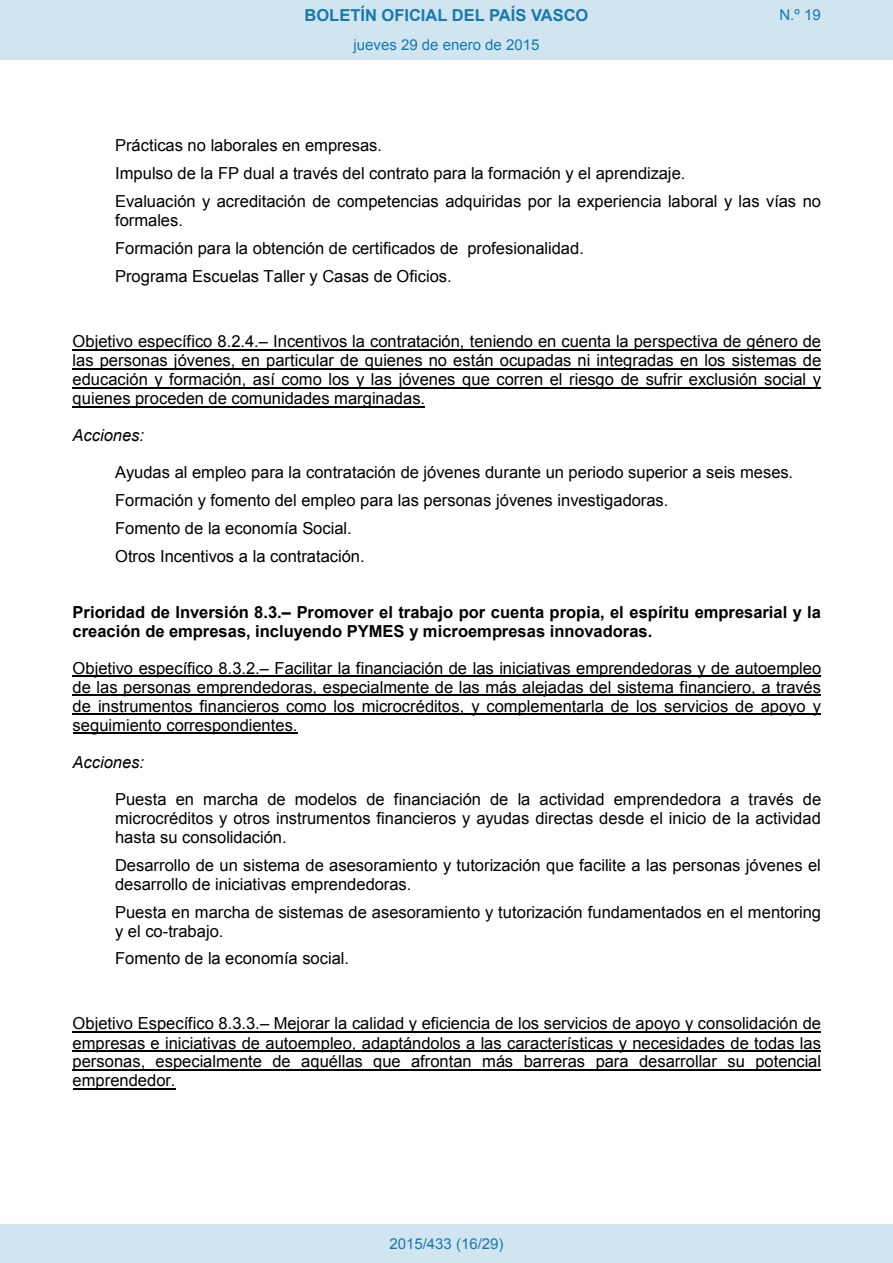
<style>
.page{position:relative;width:893px;height:1263px;background:#fff}
.page>*{position:absolute;margin:0;border:0;box-sizing:border-box;transform-origin:0 0}
.t1{font:16.5px/18.9px "Arial";color:#000}
.t2{font:700 16.5px/18.9px "Arial";color:#000}
.t3{font:700 16.5px "Arial";color:#1879ad}
.t4{font:italic 16.5px "Arial";color:#000}
.Paginacion_Centro{font:15px "Arial";color:#1879ad}
</style>
<div class="page">
<hr style="left:73px;top:349px;width:748px;height:1px;background:#000">
<hr style="left:73px;top:368px;width:748px;height:1px;background:#000">
<hr style="left:73px;top:387px;width:748px;height:1px;background:#000">
<hr style="left:73px;top:406px;width:352px;height:1px;background:#000">
<hr style="left:73px;top:676px;width:748px;height:1px;background:#000">
<hr style="left:73px;top:695px;width:748px;height:1px;background:#000">
<hr style="left:73px;top:713px;width:748px;height:2px;background:#000">
<hr style="left:73px;top:733px;width:224px;height:1px;background:#000">
<hr style="left:73px;top:1031px;width:748px;height:1px;background:#000">
<hr style="left:73px;top:1050px;width:748px;height:1px;background:#000">
<hr style="left:73px;top:1069px;width:748px;height:1px;background:#000">
<hr style="left:73px;top:1088px;width:102px;height:1px;background:#000">
<div style="left:0;top:0;width:893px;height:60px;background:#d0e5f0"></div>
<div style="left:0;top:1225px;width:893px;height:38px;background:#d0e5f0"></div>
<p class="t3" style="left:305px;top:4px;width:285px">BOLETÍN OFICIAL DEL PAÍS VASCO</p>
<p class="Paginacion_Centro" style="left:779px;top:5px;width:43px">N.º 19</p>
<p class="Paginacion_Centro" style="left:353px;top:35px;width:187px">jueves 29 de enero de 2015</p>
<p class="t1" style="left:115px;top:132px;width:707px;line-height:28px">Prácticas no laborales en empresas.<br>Impulso de la FP dual a través del contrato para la formación y el aprendizaje.<br>Evaluación y acreditación de competencias adquiridas por la experiencia laboral y las vías no</p>
<p class="t1" style="left:115px;top:207px;width:470px;line-height:28px">formales.<br>Formación para la obtención de certificados de profesionalidad.<br>Programa Escuelas Taller y Casas de Oficios.</p>
<p class="t1" style="left:73px;top:332px;width:750px;text-align:justify">Objetivo específico 8.2.4.– Incentivos la contratación, teniendo en cuenta la perspectiva de género de las personas jóvenes, en particular de quienes no están ocupadas ni integradas en los sistemas de educación y formación, así como los y las jóvenes que corren el riesgo de sufrir exclusión social y quienes proceden de comunidades marginadas.</p>
<p class="t4" style="left:73px;top:424px;width:73px">Acciones:</p>
<p class="t1" style="left:115px;top:458px;width:680px;line-height:27.9px">Ayudas al empleo para la contratación de jóvenes durante un periodo superior a seis meses.<br>Formación y fomento del empleo para las personas jóvenes investigadoras.<br>Fomento de la economía Social.<br>Otros Incentivos a la contratación.</p>
<p class="t2" style="left:73px;top:603px;width:750px">Prioridad de Inversión 8.3.– Promover el trabajo por cuenta propia, el espíritu empresarial y la creación de empresas, incluyendo PYMES y microempresas innovadoras.</p>
<p class="t1" style="left:73px;top:659px;width:750px;text-align:justify">Objetivo específico 8.3.2.– Facilitar la financiación de las iniciativas emprendedoras y de autoempleo de las personas emprendedoras, especialmente de las más alejadas del sistema financiero, a través de instrumentos financieros como los microcréditos, y complementarla de los servicios de apoyo y seguimiento correspondientes.</p>
<p class="t4" style="left:73px;top:751px;width:73px">Acciones:</p>
<p class="t1" style="left:115px;top:790px;width:708px;text-align:justify">Puesta en marcha de modelos de financiación de la actividad emprendedora a través de microcréditos y otros instrumentos financieros y ayudas directas desde el inicio de la actividad hasta su consolidación.</p>
<p class="t1" style="left:115px;top:855px;width:707px">Desarrollo de un sistema de asesoramiento y tutorización que facilite a las personas jóvenes el desarrollo de iniciativas emprendedoras.</p>
<p class="t1" style="left:115px;top:902px;width:707px">Puesta en marcha de sistemas de asesoramiento y tutorización fundamentados en el mentoring y el co-trabajo.</p>
<p class="t1" style="left:115px;top:949px;width:235px">Fomento de la economía social.</p>
<p class="t1" style="left:73px;top:1014px;width:750px;text-align:justify">Objetivo Específico 8.3.3.– Mejorar la calidad y eficiencia de los servicios de apoyo y consolidación de empresas e iniciativas de autoempleo, adaptándolos a las características y necesidades de todas las personas, especialmente de aquéllas que afrontan más barreras para desarrollar su potencial emprendedor.</p>
<p class="Paginacion_Centro" style="left:389px;top:1234px;width:116px">2015/433 (16/29)</p>
</div>
